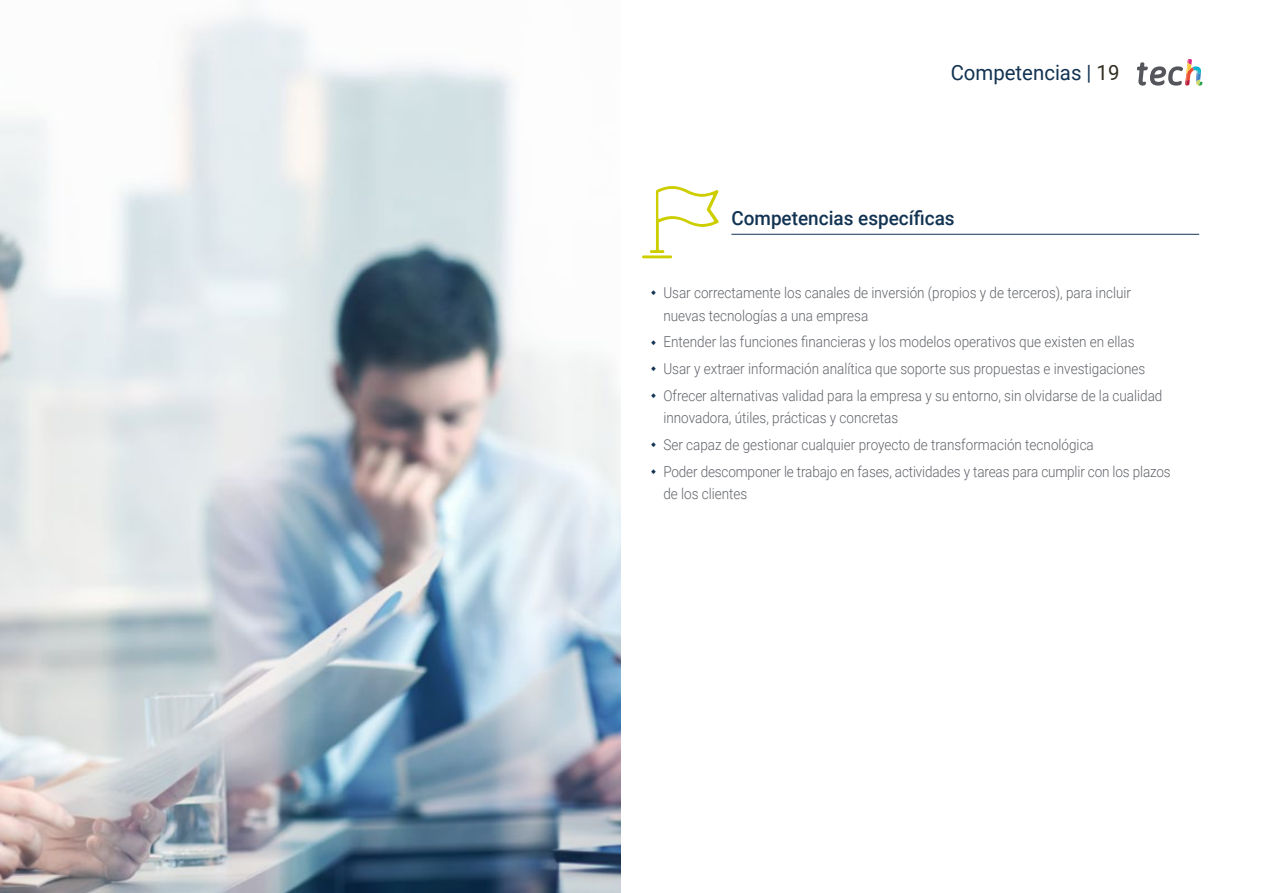
<style>
.page{position:relative;width:1263px;height:893px;background:#fff}
.page>*{position:absolute;margin:0;border:0;box-sizing:border-box;transform-origin:0 0}
.t1{font:21px "Roboto";color:#123352}
.t2{font:500 19.5px "Roboto";color:#123352}
.t3{font:300 15px/26.7px "Roboto";color:#61646a;scale:.9 1}
.s1{color:#312e20}
</style>
<div class="page">
<img style="left:0;top:9px;width:621px;height:884px">
<hr style="left:731px;top:234px;width:468px;height:1px;background:#123352">
<hr style="left:642px;top:255px;width:30px;height:3px;background:#cdce00">
<svg style="left:650px;top:186px;width:69px;height:67px"></svg>
<svg style="left:1137px;top:59px;width:65px;height:27px"></svg>
<h1 class="t1" style="left:951px;top:57px;width:170px">Competencias | <span class="s1">19</span></h1>
<h2 class="t2" style="left:731px;top:204px;width:225px">Competencias específicas</h2>
<p class="t3" style="left:663px;top:281px;width:521px;line-height:22.5px">Usar correctamente los canales de inversión (propios y de terceros), para incluir nuevas tecnologías a una empresa</p>
<p class="t3" style="left:663px;top:328px;width:556px">Entender las funciones financieras y los modelos operativos que existen en ellas<br>Usar y extraer información analítica que soporte sus propuestas e investigaciones<br>Ofrecer alternativas validad para la empresa y su entorno, sin olvidarse de la cualidad</p>
<p class="t3" style="left:663px;top:404px;width:565px">innovadora, útiles, prácticas y concretas<br>Ser capaz de gestionar cualquier proyecto de transformación tecnológica<br>Poder descomponer le trabajo en fases, actividades y tareas para cumplir con los plazos</p>
<p class="t3" style="left:663px;top:480px;width:95px">de los clientes</p>
</div>
